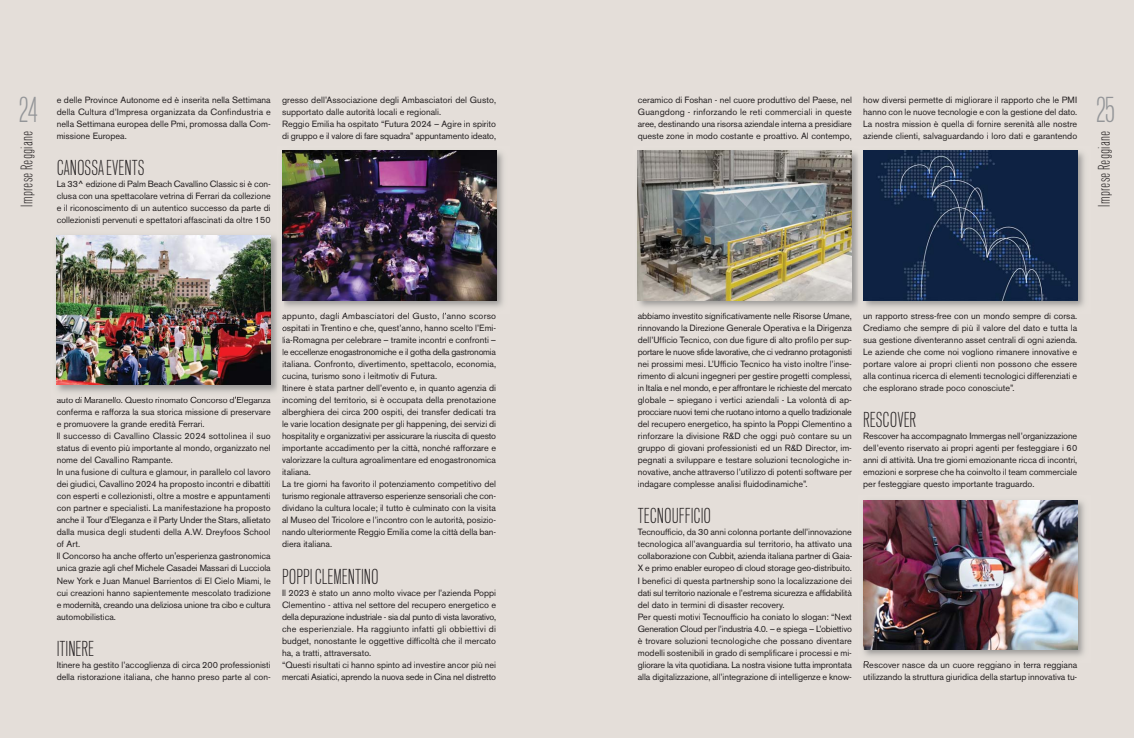
<style>
.page{position:relative;width:1134px;height:738px;background:#fff}
.page>*{position:absolute;margin:0;border:0;box-sizing:border-box;transform-origin:0 0}
.t1{font:300 condensed 30px "OPTI Venus";color:#939598}
.t2{font:300 condensed 18px "OPTI Venus";color:#231f20}
.t3{font:300 condensed 14px "OPTI Venus";letter-spacing:.02em;color:#231f20}
.t4{font:9px/12px "Akzidenz Grotesk BE";color:#231f20;text-align:justify}
</style>
<div class="page">
<div style="left:0;top:0;width:1134px;height:737px;background:#e4ded9"></div>
<img style="left:56px;top:235px;width:221px;height:163px">
<img style="left:277px;top:313px;width:1px;height:72px">
<img style="left:65px;top:396px;width:47px;height:2px">
<svg style="left:282px;top:314px;width:2px;height:84px"></svg>
<img style="left:57px;top:235px;width:214px;height:149px">
<img style="left:277px;top:150px;width:226px;height:163px">
<svg style="left:323px;top:312px;width:12px;height:1px"></svg>
<img style="left:282px;top:151px;width:214px;height:149px">
<img style="left:637px;top:150px;width:447px;height:163px">
<img style="left:641px;top:312px;width:50px;height:1px">
<img style="left:638px;top:151px;width:214px;height:149px">
<img style="left:863px;top:151px;width:214px;height:149px">
<img style="left:863px;top:500px;width:221px;height:162px">
<img style="left:864px;top:660px;width:56px;height:2px">
<img style="left:863px;top:500px;width:214px;height:149px">
<p class="t4" style="left:282px;top:95px;width:216px;text-align:left">gresso dell’Associazione degli Ambasciatori del Gusto, supportato dalle autorità locali e regionali.<br>Reggio Emilia ha ospitato “Futura 2024 – Agire in spirito di gruppo e il valore di fare squadra” appuntamento ideato,</p>
<p class="t4" style="left:57px;top:95px;width:216px">e delle Province Autonome ed è inserita nella Settimana della Cultura d’Impresa organizzata da Confindustria e nella Settimana europea delle Pmi, promossa dalla Com&shy;missione Europea.</p>
<h2 class="t2" style="left:57px;top:160px;width:89px">CANOSSA EVENTS</h2>
<p class="t4" style="left:57px;top:179px;width:216px">La 33^ edizione di Palm Beach Cavallino Classic si è con&shy;clusa con una spettacolare vetrina di Ferrari da collezione e il riconoscimento di un autentico successo da parte di collezionisti pervenuti e spettatori affascinati da oltre 150</p>
<h1 class="t1" style="left:18px;top:97px;width:22px">24</h1>
<h1 class="t1" style="left:1095px;top:97px;width:22px">25</h1>
<h3 class="t3" style="left:21px;top:206px;width:77px;rotate:-90deg">Imprese Reggiane</h3>
<p class="t4" style="left:863px;top:95px;width:216px">how diversi permette di migliorare il rapporto che le PMI hanno con le nuove tecnologie e con la gestione del dato.<br>La nostra mission è quella di fornire serenità alle nostre aziende clienti, salvaguardando i loro dati e garantendo</p>
<p class="t4" style="left:638px;top:95px;width:216px">ceramico di Foshan - nel cuore produttivo del Paese, nel Guangdong - rinforzando le reti commerciali in queste aree, destinando una risorsa aziendale interna a presidiare queste zone in modo costante e proattivo. Al contempo,</p>
<h3 class="t3" style="left:1098px;top:206px;width:77px;rotate:-90deg">Imprese Reggiane</h3>
<p class="t4" style="left:57px;top:395px;width:216px;text-align:left">auto di Maranello. Questo rinomato Concorso d'Eleganza conferma e rafforza la sua storica missione di preservare e promuovere la grande eredità Ferrari.<br>Il successo di Cavallino Classic 2024 sottolinea il suo status di evento più importante al mondo, organizzato nel nome del Cavallino Rampante.<br>In una fusione di cultura e glamour, in parallelo col lavoro dei giudici, Cavallino 2024 ha proposto incontri e dibattiti con esperti e collezionisti, oltre a mostre e appuntamenti con partner e specialisti. La manifestazione ha proposto anche il Tour d'Eleganza e il Party Under the Stars, allietato dalla musica degli studenti della A.W. Dreyfoos School of Art.<br>Il Concorso ha anche offerto un'esperienza gastronomica unica grazie agli chef Michele Casadei Massari di Lucciola New York e Juan Manuel Barrientos di El Cielo Miami, le cui creazioni hanno sapientemente mescolato tradizione e modernità, creando una deliziosa unione tra cibo e cultura automobilistica.</p>
<h2 class="t2" style="left:57px;top:640px;width:39px">ITINERE</h2>
<p class="t4" style="left:57px;top:659px;width:216px">Itinere ha gestito l’accoglienza di circa 200 professionisti della ristorazione italiana, che hanno preso parte al con-</p>
<p class="t4" style="left:282px;top:311px;width:216px;text-align:left">appunto, dagli Ambasciatori del Gusto, l’anno scorso ospitati in Trentino e che, quest’anno, hanno scelto l’Emi&shy;lia-Romagna per celebrare – tramite incontri e confronti – le eccellenze enogastronomiche e il gotha della gastronomia italiana. Confronto, divertimento, spettacolo, economia, cucina, turismo sono i leitmotiv di Futura.<br>Itinere è stata partner dell’evento e, in quanto agenzia di incoming del territorio, si è occupata della prenotazione alberghiera dei circa 200 ospiti, dei transfer dedicati tra le varie location designate per gli happening, dei servizi di hospitality e organizzativi per assicurare la riuscita di questo importante accadimento per la città, nonché rafforzare e valorizzare la cultura agroalimentare ed enogastronomica italiana.<br>La tre giorni ha favorito il potenziamento competitivo del turismo regionale attraverso esperienze sensoriali che con&shy;dividano la cultura locale; il tutto è culminato con la visita al Museo del Tricolore e l’incontro con le autorità, posizio&shy;nando ulteriormente Reggio Emilia come la città della ban&shy;diera italiana.</p>
<h2 class="t2" style="left:282px;top:568px;width:98px">POPPI CLEMENTINO</h2>
<p class="t4" style="left:282px;top:587px;width:216px;text-align:left">Il 2023 è stato un anno molto vivace per l’azienda Poppi Clementino - attiva nel settore del recupero energetico e della depurazione industriale - sia dal punto di vista lavorativo, che esperienziale. Ha raggiunto infatti gli obbiettivi di budget, nonostante le oggettive difficoltà che il mercato ha, a tratti, attraversato.<br>“Questi risultati ci hanno spinto ad investire ancor più nei mercati Asiatici, aprendo la nuova sede in Cina nel distretto</p>
<p class="t4" style="left:638px;top:311px;width:216px">abbiamo investito significativamente nelle Risorse Umane, rinnovando la Direzione Generale Operativa e la Dirigenza dell’Ufficio Tecnico, con due figure di alto profilo per sup&shy;portare le nuove sfide lavorative, che ci vedranno protagonisti nei prossimi mesi. L’Ufficio Tecnico ha visto inoltre l’inse&shy;rimento di alcuni ingegneri per gestire progetti complessi, in Italia e nel mondo, e per affrontare le richieste del mercato globale – spiegano i vertici aziendali - La volontà di ap&shy;procciare nuovi temi che ruotano intorno a quello tradizionale del recupero energetico, ha spinto la Poppi Clementino a rinforzare la divisione R&amp;D che oggi può contare su un gruppo di giovani professionisti ed un R&amp;D Director, im&shy;pegnati a sviluppare e testare soluzioni tecnologiche in&shy;novative, anche attraverso l’utilizzo di potenti software per indagare complesse analisi fluidodinamiche”.</p>
<h2 class="t2" style="left:638px;top:508px;width:75px">TECNOUFFICIO</h2>
<p class="t4" style="left:638px;top:527px;width:216px;text-align:left">Tecnoufficio, da 30 anni colonna portante dell’innovazione tecnologica all’avanguardia sul territorio, ha attivato una collaborazione con Cubbit, azienda italiana partner di Gaia-X e primo enabler europeo di cloud storage geo-distribuito.<br>I benefici di questa partnership sono la localizzazione dei dati sul territorio nazionale e l’estrema sicurezza e affidabilità del dato in termini di disaster recovery.<br>Per questi motivi Tecnoufficio ha coniato lo slogan: “Next Generation Cloud per l’industria 4.0. – e spiega – L’obiettivo è trovare soluzioni tecnologiche che possano diventare modelli sostenibili in grado di semplificare i processi e mi&shy;gliorare la vita quotidiana. La nostra visione tutta improntata alla digitalizzazione, all’integrazione di intelligenze e know-</p>
<p class="t4" style="left:863px;top:311px;width:216px">un rapporto stress-free con un mondo sempre di corsa.<br>Crediamo che sempre di più il valore del dato e tutta la sua gestione diventeranno asset centrali di ogni azienda.<br>Le aziende che come noi vogliono rimanere innovative e portare valore ai propri clienti non possono che essere alla continua ricerca di elementi tecnologici differenziati e che esplorano strade poco conosciute”.</p>
<h2 class="t2" style="left:863px;top:412px;width:55px">RESCOVER</h2>
<p class="t4" style="left:863px;top:431px;width:216px">Rescover ha accompagnato Immergas nell’organizzazione dell’evento riservato ai propri agenti per festeggiare i 60 anni di attività. Una tre giorni emozionante ricca di incontri, emozioni e sorprese che ha coinvolto il team commerciale per festeggiare questo importante traguardo.</p>
<p class="t4" style="left:863px;top:659px;width:215px">Rescover nasce da un cuore reggiano in terra reggiana utilizzando la struttura giuridica della startup innovativa tu-</p>
</div>
